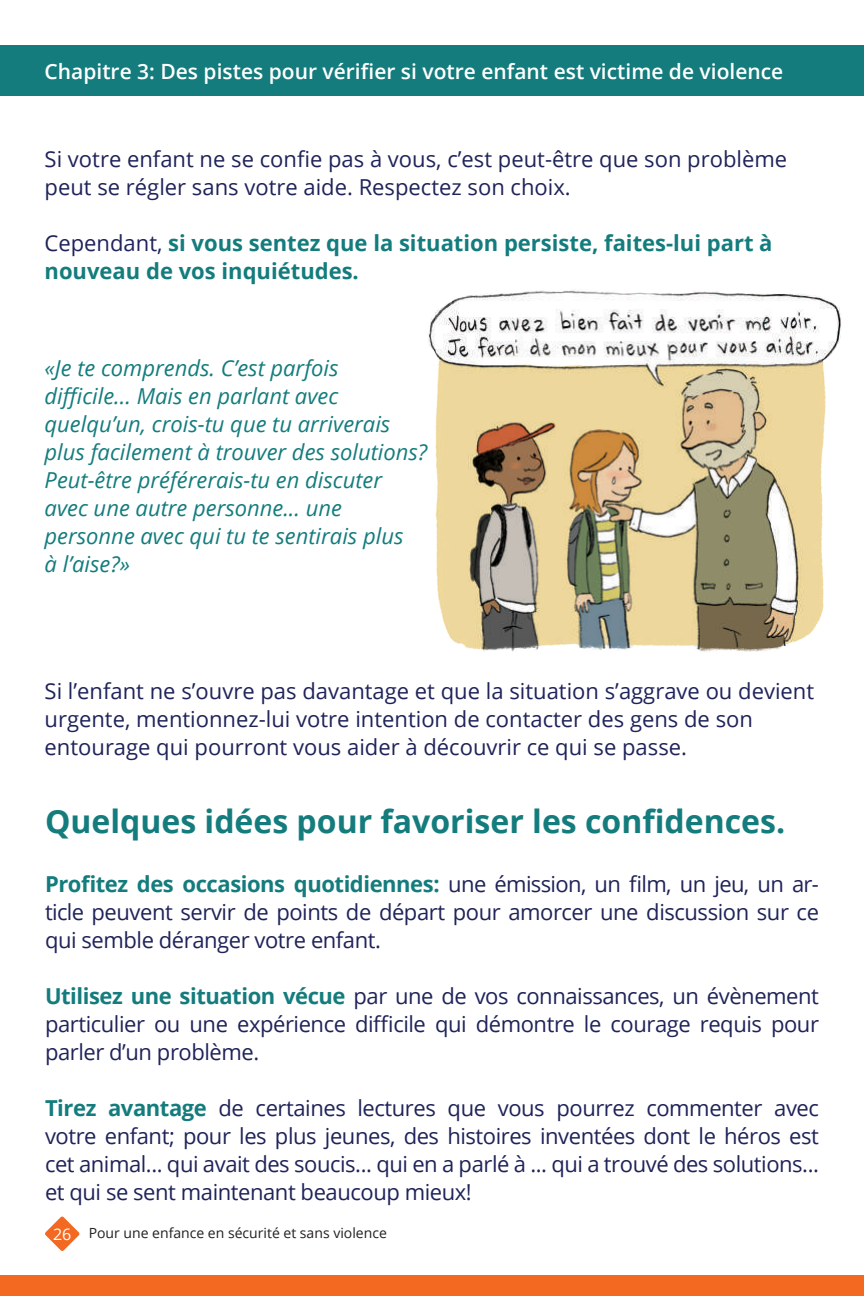
<style>
.page{position:relative;width:864px;height:1296px;background:#fff}
.page>*{position:absolute;margin:0;border:0;box-sizing:border-box;transform-origin:0 0}
.t1{font:700 32px "Open Sans";color:#147c7d}
.t2{font:22px/28px "Open Sans";color:#1f2359;text-align:justify}
.t3{font:italic 22px/28px "Open Sans";color:#147c7d}
.t4{font:700 22px/28px "Open Sans";color:#147c7d}
.t5{font:600 21px "Open Sans";color:#fff}
.t6{font:14px "Open Sans";color:#231f20}
.s1{font-weight:400;color:#1f2359}
.s2{font-weight:700;color:#147c7d}
.s3{font-size:16px;color:#fff}
</style>
<div class="page">
<div style="left:0;top:1275px;width:864px;height:21px;background:#f36921"></div>
<svg style="left:45px;top:1216px;width:35px;height:35px"></svg>
<div style="left:0;top:45px;width:864px;height:51px;background:#147c7d"></div>
<img style="left:428px;top:289px;width:413px;height:363px">
<p class="t5" style="left:45px;top:57px;width:740px">Chapitre 3: Des pistes pour vérifier si votre enfant est victime de violence</p>
<p class="t2" style="left:45px;top:144px;width:744px">Si votre enfant ne se confie pas à vous, c’est peut-être que son problème peut se régler sans votre aide. Respectez son choix.</p>
<p class="t4" style="left:45px;top:228px;width:730px"><span class="s1">Cependant,</span> si vous sentez que la situation persiste, faites-lui part à nouveau de vos inquiétudes.</p>
<p class="t3" style="left:45px;top:354px;width:384px">«Je te comprends. C’est parfois difficile... Mais en parlant avec quelqu’un, crois-tu que tu arriverais plus facilement à trouver des solutions?<br>Peut-être préférerais-tu en discuter avec une autre personne... une personne avec qui tu te sentirais plus<br>à l’aise?»</p>
<p class="t2" style="left:45px;top:676px;width:771px;text-align:left">Si l’enfant ne s’ouvre pas davantage et que la situation s’aggrave ou devient urgente, mentionnez-lui votre intention de contacter des gens de son entourage qui pourront vous aider à découvrir ce qui se passe.</p>
<h1 class="t1" style="left:45px;top:799px;width:742px">Quelques idées pour favoriser les confidences.</h1>
<p class="t2" style="left:45px;top:870px;width:776px"><span class="s2">Profitez des occasions quotidiennes:</span> une émission, un film, un jeu, un ar&shy;ticle peuvent servir de points de départ pour amorcer une discussion sur ce qui semble déranger votre enfant.</p>
<p class="t2" style="left:45px;top:982px;width:776px"><span class="s2">Utilisez une situation vécue</span> par une de vos connaissances, un évènement particulier ou une expérience difficile qui démontre le courage requis pour parler d’un problème.</p>
<p class="t2" style="left:45px;top:1094px;width:776px"><span class="s2">Tirez avantage</span> de certaines lectures que vous pourrez commenter avec votre enfant; pour les plus jeunes, des histoires inventées dont le héros est cet animal... qui avait des soucis... qui en a parlé à ... qui a trouvé des solutions... et qui se sent maintenant beaucoup mieux!</p>
<p class="t6" style="left:53px;top:1223px;width:335px"><span class="s3">26</span> Pour une enfance en sécurité et sans violence</p>
</div>
